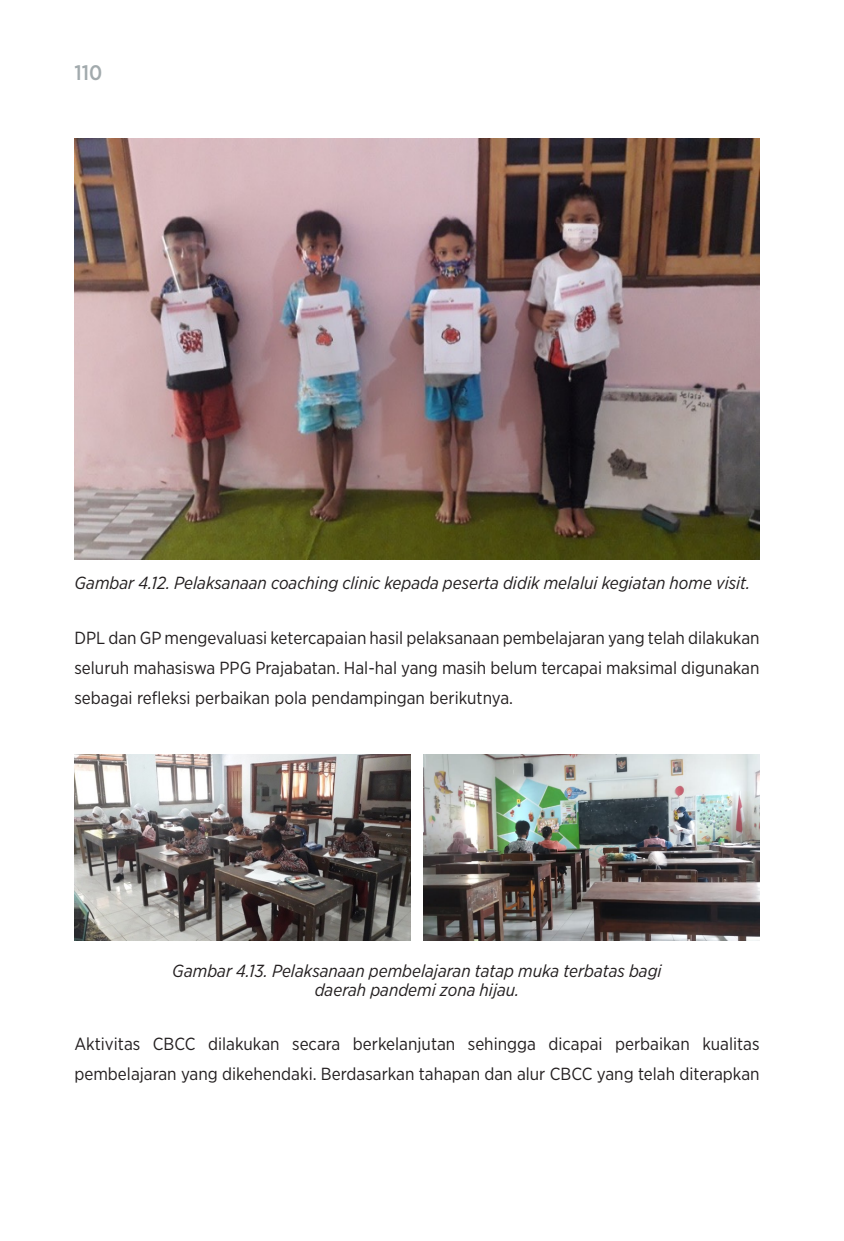
<style>
.page{position:relative;width:844px;height:1241px;background:#fff}
.page>*{position:absolute;margin:0;border:0;box-sizing:border-box;transform-origin:0 0}
.t1{font:500 21px "Gotham Narrow";color:#a2aaad}
.t2{font:17.5px/29.8px "Gotham Narrow";color:#231f20;text-align:justify}
.t3{font:italic 17.5px "Gotham Narrow";color:#231f20}
</style>
<div class="page">
<img style="left:74px;top:139px;width:685px;height:420px">
<img style="left:423px;top:754px;width:336px;height:185px">
<img style="left:74px;top:754px;width:336px;height:185px">
<p class="t1" style="left:74px;top:59px;width:29px">110</p>
<p class="t3" style="left:74px;top:572px;width:677px">Gambar 4.12. Pelaksanaan coaching clinic kepada peserta didik melalui kegiatan home visit.</p>
<p class="t2" style="left:74px;top:622px;width:686px">DPL dan GP mengevaluasi ketercapaian hasil pelaksanaan pembelajaran yang telah dilakukan seluruh mahasiswa PPG Prajabatan. Hal-hal yang masih belum tercapai maksimal digunakan sebagai refleksi perbaikan pola pendampingan berikutnya.</p>
<p class="t3" style="left:172px;top:959px;width:491px">Gambar 4.13. Pelaksanaan pembelajaran tatap muka terbatas bagi</p>
<p class="t3" style="left:314px;top:978px;width:206px">daerah pandemi zona hijau.</p>
<p class="t2" style="left:74px;top:1028px;width:686px">Aktivitas CBCC dilakukan secara berkelanjutan sehingga dicapai perbaikan kualitas pembelajaran yang dikehendaki. Berdasarkan tahapan dan alur CBCC yang telah diterapkan</p>
</div>
